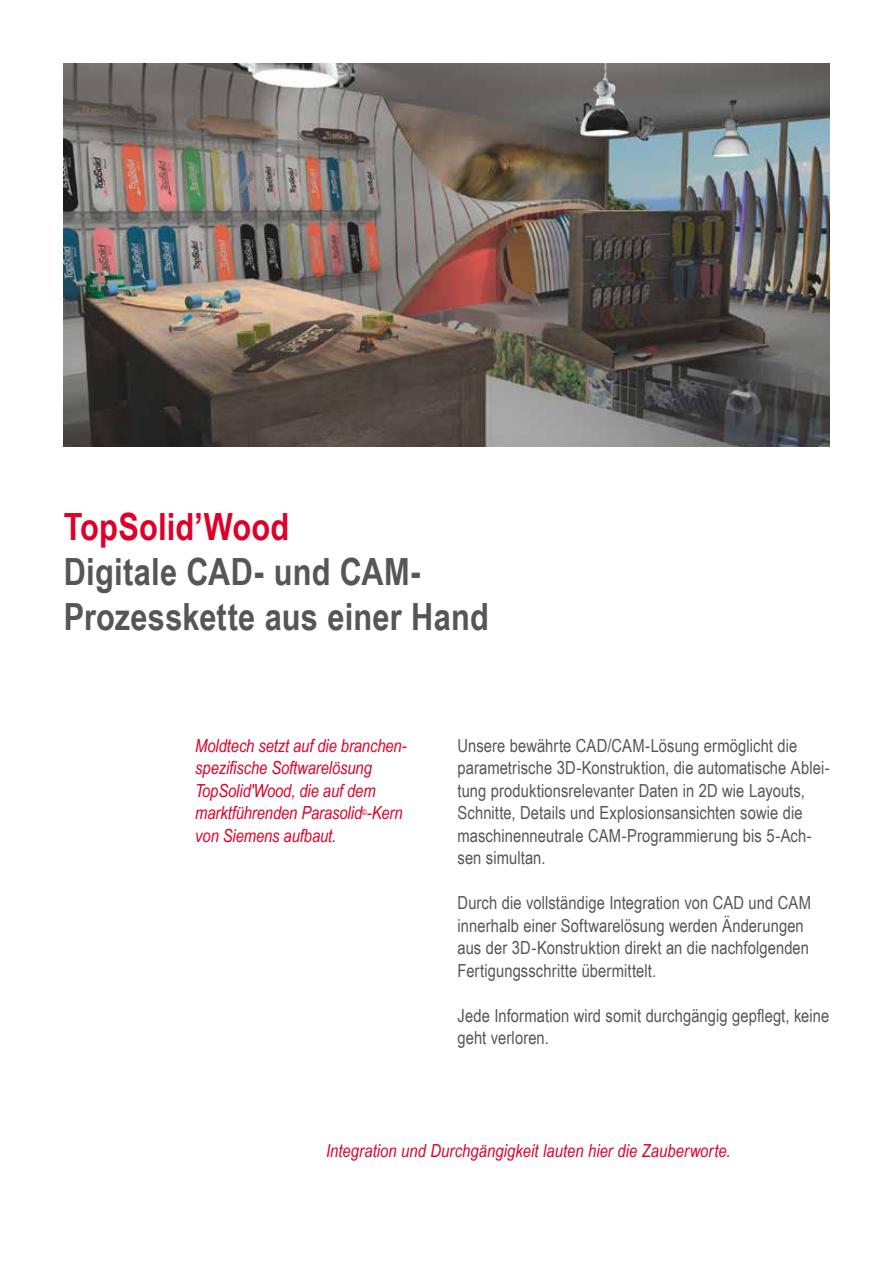
<style>
.page{position:relative;width:893px;height:1263px;background:#fff}
.page>*{position:absolute;margin:0;border:0;box-sizing:border-box;transform-origin:0 0}
.t1{font:700 37.5px/45px "Arial Narrow";letter-spacing:.005em;color:#565656}
.t2{font:700 37.5px "Arial Narrow";letter-spacing:.005em;color:#dd0029}
.t3{font:18px/22.5px "Arial Narrow";letter-spacing:.005em;color:#565656}
.t4{font:italic 18px/22.5px "Arial Narrow";letter-spacing:-.005em;color:#dd0029}
.t5{font:italic 7.8px "Arial Narrow";color:#dd0029}
</style>
<div class="page">
<img style="left:64px;top:64px;width:765px;height:382px">
<h1 class="t2" style="left:64px;top:498px;width:227px">TopSolid’Wood</h1>
<h1 class="t1" style="left:64px;top:547px;width:426px">Digitale CAD- und CAM-<br>Prozesskette aus einer Hand</h1>
<p class="t4" style="left:195px;top:734px;width:212px">Moldtech setzt auf die branchen&shy;spezifische Softwarelösung<br>TopSolid'Wood, die auf dem marktführenden Parasolid -Kern</p>
<p class="t5" style="left:362px;top:806px;width:6px">©</p>
<p class="t4" style="left:195px;top:824px;width:143px">von Siemens aufbaut.</p>
<p class="t3" style="left:457px;top:733px;width:374px">Unsere bewährte CAD/CAM-Lösung ermöglicht die parametrische 3D-Konstruktion, die automatische Ablei&shy;tung produktionsrelevanter Daten in 2D wie Layouts, Schnitte, Details und Explosionsansichten sowie die maschinenneutrale CAM-Programmierung bis 5-Ach&shy;sen simultan.</p>
<p class="t3" style="left:457px;top:891px;width:355px">Durch die vollständige Integration von CAD und CAM innerhalb einer Softwarelösung werden Änderungen aus der 3D-Konstruktion direkt an die nachfolgenden Fertigungsschritte übermittelt.</p>
<p class="t3" style="left:457px;top:1003px;width:373px">Jede Information wird somit durchgängig gepflegt, keine geht verloren.</p>
<p class="t4" style="left:326px;top:1139px;width:406px">Integration und Durchgängigkeit lauten hier die Zauberworte.</p>
</div>
